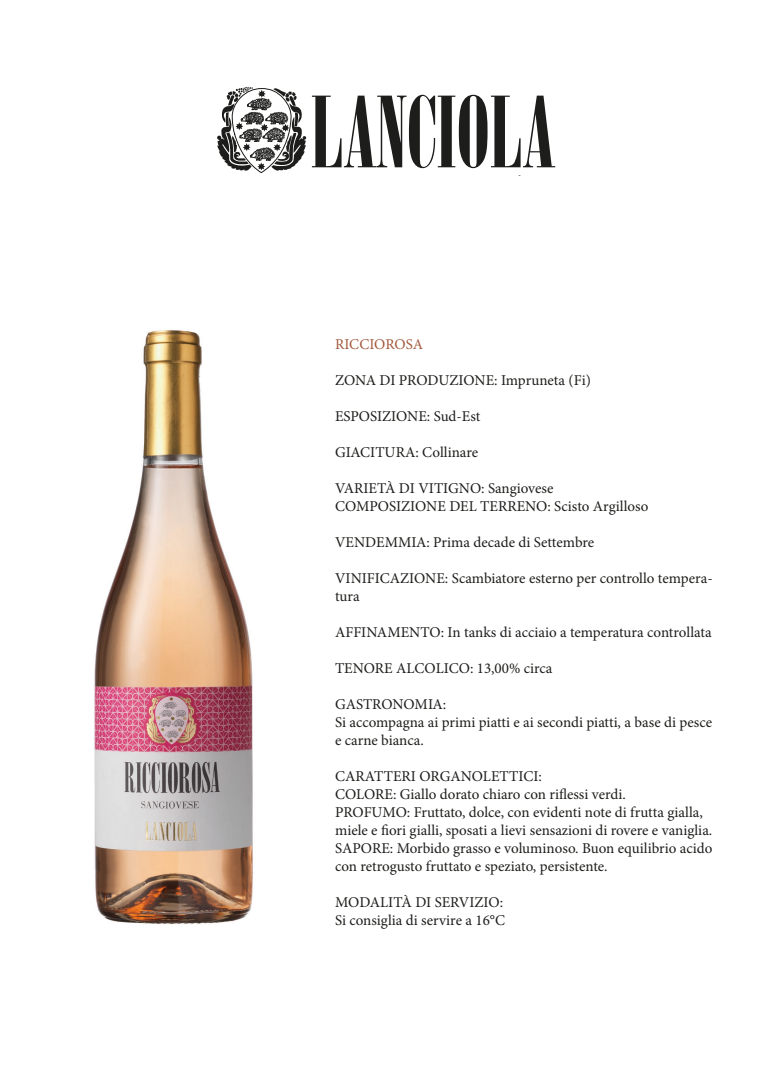
<style>
.page{position:relative;width:780px;height:1088px;background:#fff}
.page>*{position:absolute;margin:0;border:0;box-sizing:border-box;transform-origin:0 0}
.t1{font:107.5px "Arsis D";color:#1d1d1b;scale:1.09 1}
.t2{font:15px/18px "Minion Pro";color:#1d1d1b}
.t3{font:15px "Minion Pro";color:#a25a3d}
</style>
<div class="page">
<svg style="left:217px;top:87px;width:89px;height:86px"></svg>
<img style="left:94px;top:330px;width:160px;height:594px">
<p class="t1" style="left:311px;top:77px;width:225px">LANCIOLA</p>
<p class="t3" style="left:335px;top:334px;width:90px">RICCIOROSA</p>
<p class="t2" style="left:335px;top:371px;width:257px">ZONA DI PRODUZIONE: Impruneta (Fi)</p>
<p class="t2" style="left:335px;top:407px;width:147px">ESPOSIZIONE: Sud-Est</p>
<p class="t2" style="left:335px;top:443px;width:144px">GIACITURA: Collinare</p>
<p class="t2" style="left:335px;top:479px;width:220px">VARIETÀ DI VITIGNO: Sangiovese</p>
<p class="t2" style="left:335px;top:497px;width:315px">COMPOSIZIONE DEL TERRENO: Scisto Argilloso</p>
<p class="t2" style="left:335px;top:533px;width:261px">VENDEMMIA: Prima decade di Settembre</p>
<p class="t2" style="left:335px;top:569px;width:379px">VINIFICAZIONE: Scambiatore esterno per controllo tempera&shy;tura</p>
<p class="t2" style="left:335px;top:623px;width:378px">AFFINAMENTO: In tanks di acciaio a temperatura controllata</p>
<p class="t2" style="left:335px;top:659px;width:219px">TENORE ALCOLICO: 13,00% circa</p>
<p class="t2" style="left:335px;top:695px;width:113px">GASTRONOMIA:</p>
<p class="t2" style="left:335px;top:713px;width:378px">Si accompagna ai primi piatti e ai secondi piatti, a base di pesce e carne bianca.</p>
<p class="t2" style="left:335px;top:767px;width:208px">CARATTERI ORGANOLETTICI:</p>
<p class="t2" style="left:335px;top:785px;width:292px">COLORE: Giallo dorato chiaro con riflessi verdi.</p>
<p class="t2" style="left:335px;top:803px;width:379px">PROFUMO: Fruttato, dolce, con evidenti note di frutta gialla, miele e fiori gialli, sposati a lievi sensazioni di rovere e vaniglia.<br>SAPORE: Morbido grasso e voluminoso. Buon equilibrio acido con retrogusto fruttato e speziato, persistente.</p>
<p class="t2" style="left:335px;top:893px;width:169px">MODALITÀ DI SERVIZIO:</p>
<p class="t2" style="left:335px;top:911px;width:171px">Si consiglia di servire a 16°C</p>
</div>
